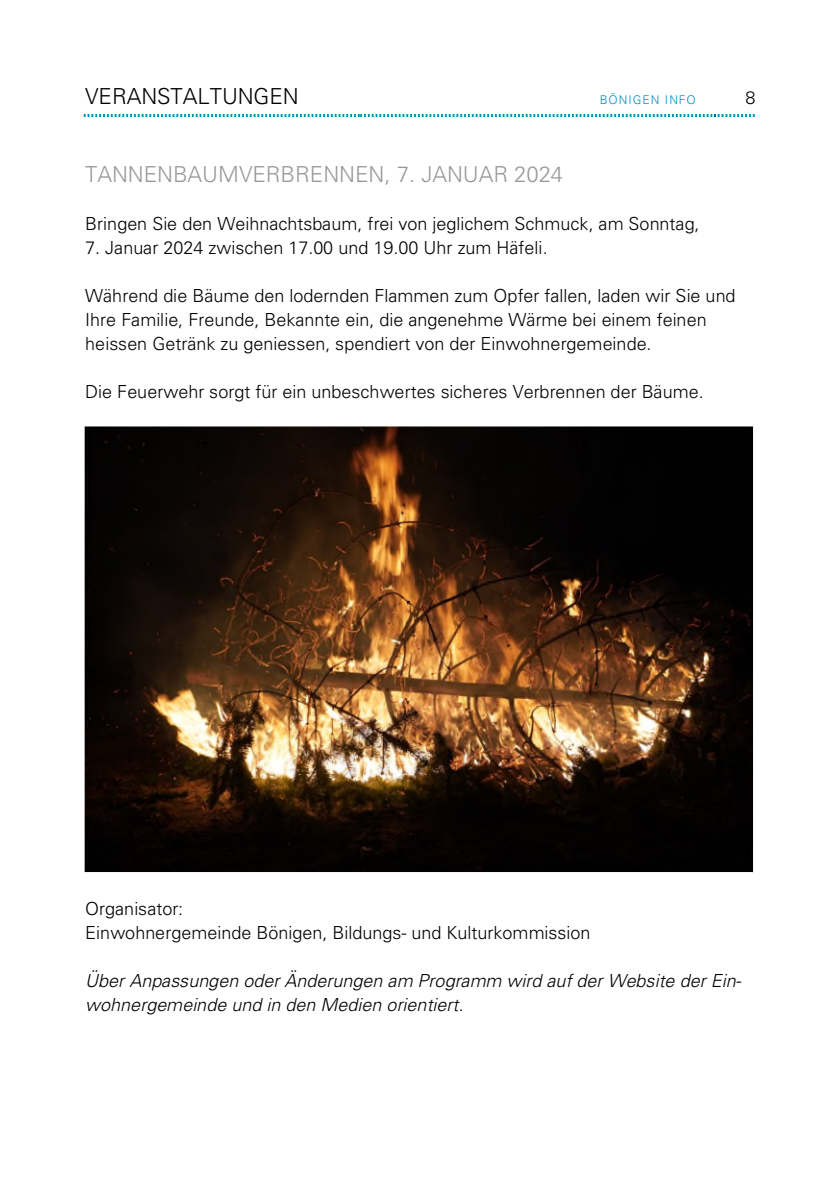
<style>
.page{position:relative;width:840px;height:1190px;background:#fff}
.page>*{position:absolute;margin:0;border:0;box-sizing:border-box;transform-origin:0 0}
.t1{font:300 22px "Univers LT Pro 45";letter-spacing:-.005em;color:#999}
.t2{font:300 22px "Univers LT Pro 45";letter-spacing:-.005em;color:#000}
.t3{font:300 18px/24px "Univers LT Pro 45";letter-spacing:.005em;color:#000}
.t4{font:italic 300 18px/24px "Univers LT Pro 45";letter-spacing:.005em;color:#000}
.t5{font:300 12px "Univers LT Pro 45";letter-spacing:.08em;color:#0092bb}
</style>
<div class="page">
<img style="left:84px;top:115px;width:275px;height:2px">
<img style="left:714px;top:115px;width:41px;height:2px">
<img style="left:84px;top:427px;width:669px;height:446px">
<p class="t2" style="left:85px;top:88px;width:215px">VERANSTALTUNGEN</p>
<p class="t5" style="left:600px;top:96px;width:98px">BÖNIGEN INFO</p>
<p class="t3" style="left:746px;top:88px;width:12px">8</p>
<p class="t1" style="left:85px;top:166px;width:480px">TANNENBAUMVERBRENNEN, 7. JANUAR 2024</p>
<p class="t3" style="left:85px;top:214px;width:616px">Bringen Sie den Weihnachtsbaum, frei von jeglichem Schmuck, am Sonntag,</p>
<p class="t3" style="left:85px;top:238px;width:464px">7. Januar 2024 zwischen 17.00 und 19.00 Uhr zum Häfeli.</p>
<p class="t3" style="left:85px;top:286px;width:652px">Während die Bäume den lodernden Flammen zum Opfer fallen, laden wir Sie und<br>Ihre Familie, Freunde, Bekannte ein, die angenehme Wärme bei einem feinen heissen Getränk zu geniessen, spendiert von der Einwohnergemeinde.</p>
<p class="t3" style="left:85px;top:382px;width:620px">Die Feuerwehr sorgt für ein unbeschwertes sicheres Verbrennen der Bäume.</p>
<p class="t3" style="left:85px;top:899px;width:507px">Organisator:<br>Einwohnergemeinde Bönigen, Bildungs- und Kulturkommission</p>
<p class="t4" style="left:85px;top:971px;width:658px">Über Anpassungen oder Änderungen am Programm wird auf der Website der Ein&shy;wohnergemeinde und in den Medien orientiert.</p>
</div>
